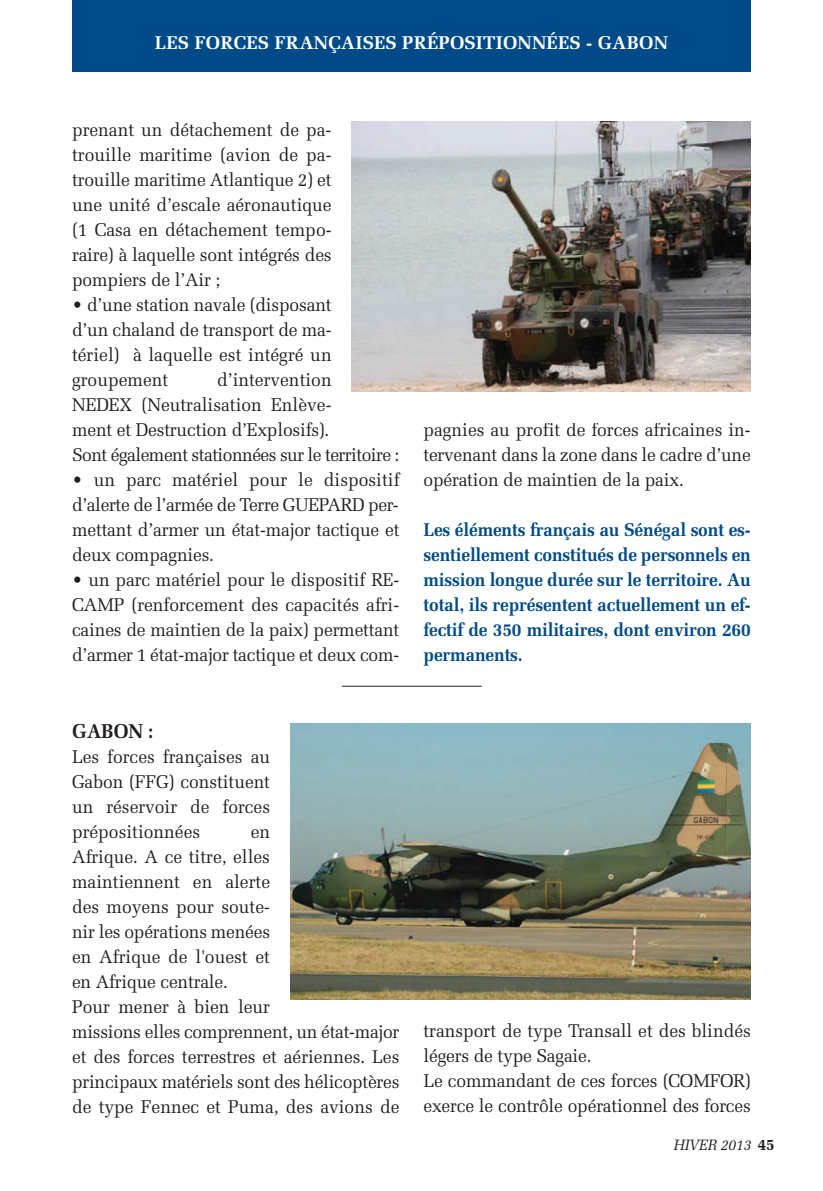
<style>
.page{position:relative;width:823px;height:1191px;background:#fff}
.page>*{position:absolute;margin:0;border:0;box-sizing:border-box;transform-origin:0 0}
.t1{font:700 20px "Melior";letter-spacing:-.01em;color:#231f20;scale:.95 1}
.t2{font:18.4px/25px "Melior";letter-spacing:-.01em;color:#231f20;text-align:justify;scale:.95 1}
.t3{font:700 18.4px/25px "Melior";letter-spacing:-.01em;color:#004b87;text-align:justify;scale:.95 1}
.t4{font:700 18.4px "Melior";letter-spacing:.01em;color:#fff}
.t5{font:italic 15px "Melior";letter-spacing:-.015em;color:#231f20;scale:.95 1}
.s1{font-weight:700;font-style:normal;font-size:16px}
</style>
<div class="page">
<div style="left:72px;top:0;width:678px;height:72px;background:#004b87"></div>
<hr style="left:342px;top:685px;width:139px;height:1px;background:#231f20">
<img style="left:351px;top:122px;width:399px;height:269px">
<img style="left:290px;top:723px;width:460px;height:276px">
<p class="t4" style="left:155px;top:32px;width:514px">LES FORCES FRANÇAISES PRÉPOSITIONNÉES - GABON</p>
<p class="t2" style="left:72px;top:117px;width:274px">prenant un détachement de pa&shy;trouille maritime (avion de pa&shy;trouille maritime Atlantique 2) et une unité d’escale aéronautique (1 Casa en détachement tempo&shy;raire) à laquelle sont intégrés des pompiers de l’Air ;</p>
<p class="t2" style="left:72px;top:292px;width:274px">• d’une station navale (disposant d’un chaland de transport de ma&shy;tériel) à laquelle est intégré un groupement</p>
<p class="t2" style="left:72px;top:367px;width:346px;text-align:left;text-indent:145px">d’intervention<br>NEDEX (Neutralisation Enlève-<br>ment et Destruction d’Explosifs).<br>Sont également stationnées sur le territoire :</p>
<p class="t2" style="left:72px;top:467px;width:346px">• un parc matériel pour le dispositif d’alerte de l’armée de Terre GUEPARD per&shy;mettant d’armer un état-major tactique et deux compagnies.</p>
<p class="t2" style="left:72px;top:567px;width:346px">• un parc matériel pour le dispositif RE-CAMP (renforcement des capacités afri&shy;caines de maintien de la paix) permettant d’armer 1 état-major tactique et deux com-</p>
<p class="t1" style="left:72px;top:719px;width:87px">GABON :</p>
<p class="t2" style="left:72px;top:744px;width:210px">Les forces françaises au Gabon (FFG) constituent un réservoir de forces prépositionnées</p>
<p class="t2" style="left:72px;top:819px;width:346px;text-align:left;text-indent:178px">en<br>Afrique. A ce titre, elles<br>maintiennent en alerte<br>des moyens pour soute-<br>nir les opérations menées<br>en Afrique de l'ouest et<br>en Afrique centrale.<br>Pour mener à bien leur<br>missions elles comprennent, un état-major et des forces terrestres et aériennes. Les principaux matériels sont des hélicoptères de type Fennec et Puma, des avions de</p>
<p class="t2" style="left:423px;top:417px;width:346px">pagnies au profit de forces africaines in&shy;tervenant dans la zone dans le cadre d’une opération de maintien de la paix.</p>
<p class="t3" style="left:423px;top:517px;width:346px">Les éléments français au Sénégal sont es&shy;sentiellement constitués de personnels en mission longue durée sur le territoire. Au total, ils représentent actuellement un ef&shy;fectif de 350 militaires, dont environ 260 permanents.</p>
<p class="t2" style="left:423px;top:1018px;width:346px;text-align:left">transport de type Transall et des blindés légers de type Sagaie.<br>Le commandant de ces forces (COMFOR) exerce le contrôle opérationnel des forces</p>
<p class="t5" style="left:673px;top:1135px;width:108px">HIVER 2013 <span class="s1">45</span></p>
</div>
